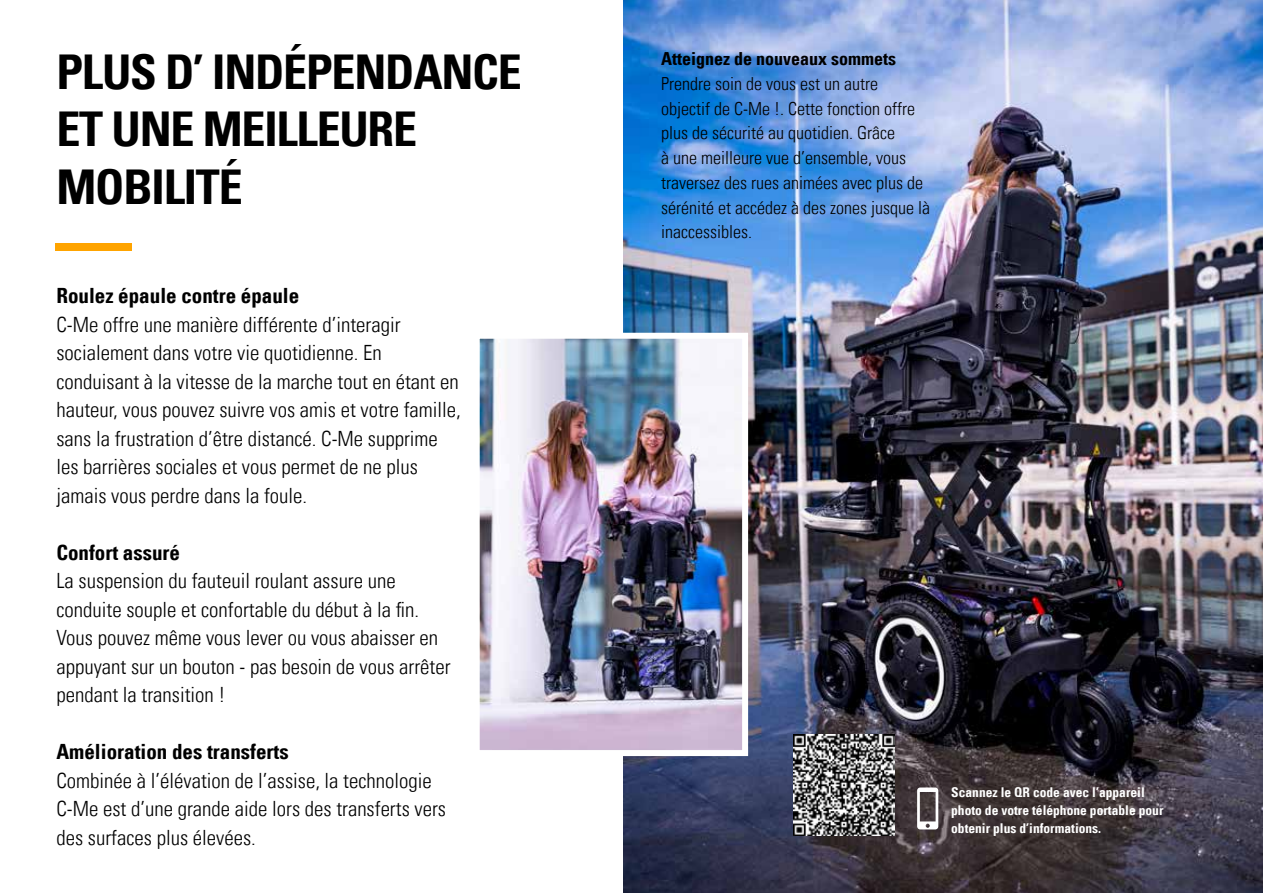
<style>
.page{position:relative;width:1263px;height:893px;background:#fff}
.page>*{position:absolute;margin:0;border:0;box-sizing:border-box;transform-origin:0 0}
.t1{font:48px/57.6px "Univers Com 67 Bold Cond";letter-spacing:-.025em;color:#000}
.t2{font:21px/28.5px "Univers Com 47 Light Cond";color:#000}
.t3{font:21px "Univers Com 67 Bold Cond";color:#000}
.t4{font:18px/24.8px "Univers Com 47 Light Cond";color:#000}
.t5{font:18px "Univers Com 67 Bold Cond";color:#000}
.t6{font:13.5px/18px "Univers Com 67 Bold Cond";color:#fff}
</style>
<div class="page">
<div style="left:55px;top:243px;width:77px;height:8px;background:#ffa400"></div>
<img style="left:623px;top:0;width:640px;height:893px">
<svg style="left:917px;top:787px;width:21px;height:42px"></svg>
<img style="left:794px;top:735px;width:100px;height:100px">
<img style="left:481px;top:340px;width:260px;height:409px">
<div style="left:474px;top:333px;width:274px;height:423px;border:6px solid #fff"></div>
<h1 class="t1" style="left:56px;top:43px;width:467px">PLUS D’ INDÉPENDANCE<br>ET UNE MEILLEURE<br>MOBILITÉ</h1>
<p class="t3" style="left:56px;top:283px;width:244px">Roulez épaule contre épaule</p>
<p class="t2" style="left:56px;top:310px;width:406px">C-Me offre une manière différente d’interagir socialement dans votre vie quotidienne. En conduisant à la vitesse de la marche tout en étant en hauteur, vous pouvez suivre vos amis et votre famille, sans la frustration d’être distancé. C-Me supprime les barrières sociales et vous permet de ne plus jamais vous perdre dans la foule.</p>
<p class="t3" style="left:56px;top:539px;width:125px">Confort assuré</p>
<p class="t2" style="left:56px;top:566px;width:396px">La suspension du fauteuil roulant assure une conduite souple et confortable du début à la fin.<br>Vous pouvez même vous lever ou vous abaisser en appuyant sur un bouton - pas besoin de vous arrêter pendant la transition !</p>
<p class="t3" style="left:56px;top:739px;width:234px">Amélioration des transferts</p>
<p class="t2" style="left:56px;top:766px;width:391px">Combinée à l’élévation de l’assise, la technologie<br>C-Me est d’une grande aide lors des transferts vers des surfaces plus élevées.</p>
<p class="t5" style="left:661px;top:48px;width:236px">Atteignez de nouveaux sommets</p>
<p class="t4" style="left:661px;top:71px;width:270px">Prendre soin de vous est un autre objectif de C-Me !. Cette fonction offre plus de sécurité au quotidien. Grâce<br>à une meilleure vue d’ensemble, vous traversez des rues animées avec plus de sérénité et accédez à des zones jusque là inaccessibles.</p>
<p class="t6" style="left:951px;top:783px;width:214px">Scannez le QR code avec l’appareil photo de votre téléphone portable pour obtenir plus d’informations.</p>
</div>
